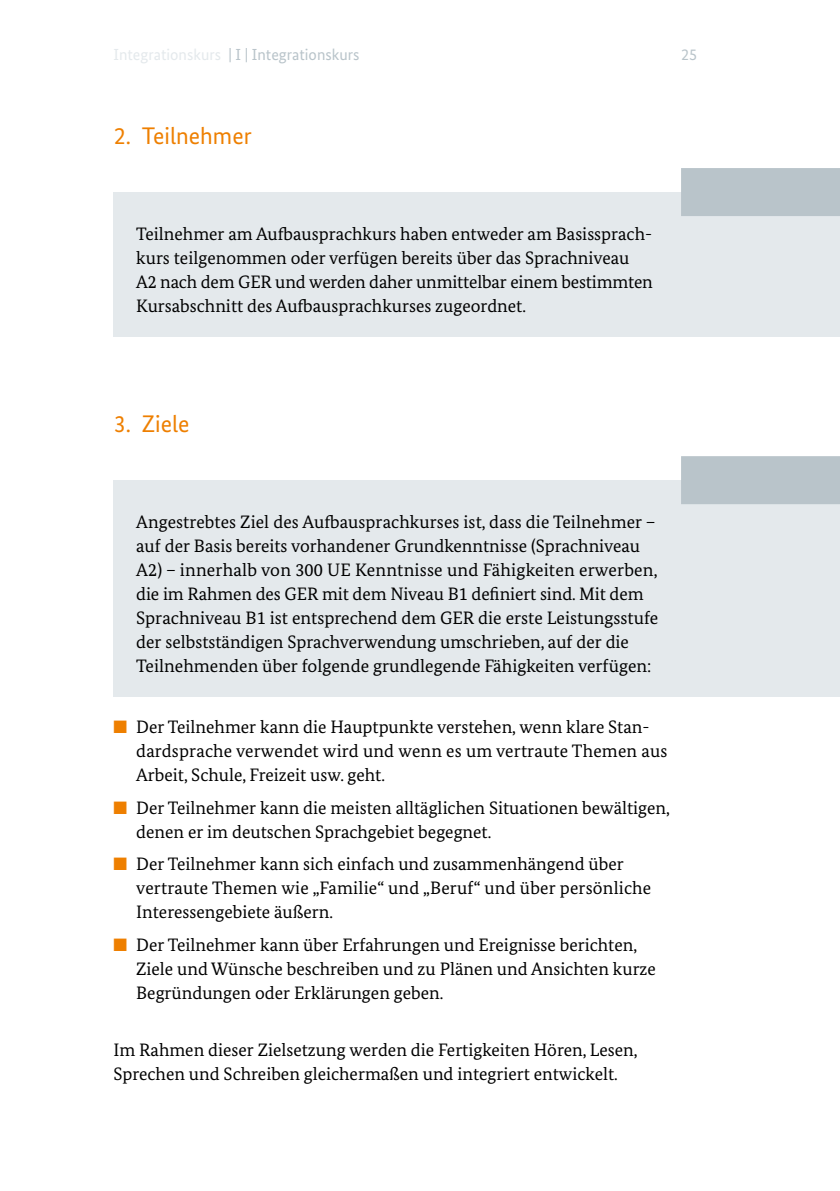
<style>
.page{position:relative;width:840px;height:1191px;background:#fff}
.page>*{position:absolute;margin:0;border:0;box-sizing:border-box;transform-origin:0 0}
.t1{font:24px "Bundes Sans";color:#ee7f00}
.t2{font:18px/24px "Bundes Serif";color:#000}
.t3{font:16px "Bundes Sans";color:#b9c4ca}
.s1{color:#e4e9ec}
.s2{color:#ee7f00}
</style>
<div class="page">
<div style="left:113px;top:192px;width:726px;height:144px;background:#e4e9ec"></div>
<div style="left:113px;top:480px;width:726px;height:216px;background:#e4e9ec"></div>
<div style="left:680px;top:168px;width:159px;height:48px;background:#b9c4ca"></div>
<div style="left:680px;top:456px;width:159px;height:48px;background:#b9c4ca"></div>
<p class="t3" style="left:113px;top:45px;width:247px"><span class="s1">Integrationskurs</span> | I | Integrationskurs</p>
<p class="t3" style="left:680px;top:45px;width:17px">25</p>
<h1 class="t1" style="left:114px;top:121px;width:139px">2. Teilnehmer</h1>
<p class="t2" style="left:136px;top:222px;width:518px">Teilnehmer am Aufbausprachkurs haben entweder am Basissprach&shy;kurs teilgenommen oder verfügen bereits über das Sprachniveau A2 nach dem GER und werden daher unmittelbar einem bestimmten Kursabschnitt des Aufbausprachkurses zugeordnet.</p>
<h1 class="t1" style="left:114px;top:409px;width:77px">3. Ziele</h1>
<p class="t2" style="left:136px;top:510px;width:523px">Angestrebtes Ziel des Aufbausprachkurses ist, dass die Teilnehmer – auf der Basis bereits vorhandener Grundkenntnisse (Sprachniveau A2) – innerhalb von 300 UE Kenntnisse und Fähigkeiten erwerben, die im Rahmen des GER mit dem Niveau B1 definiert sind. Mit dem Sprachniveau B1 ist entsprechend dem GER die erste Leistungsstufe der selbstständigen Sprachverwendung umschrieben, auf der die Teilnehmenden über folgende grundlegende Fähigkeiten verfügen:</p>
<p class="t2" style="left:136px;top:714px;width:532px;text-indent:-23px"><span class="s2">■</span> Der Teilnehmer kann die Hauptpunkte verstehen, wenn klare Stan&shy;dardsprache verwendet wird und wenn es um vertraute Themen aus<br>Arbeit, Schule, Freizeit usw. geht.</p>
<p class="t2" style="left:136px;top:795px;width:535px;text-indent:-23px"><span class="s2">■</span> Der Teilnehmer kann die meisten alltäglichen Situationen bewältigen, denen er im deutschen Sprachgebiet begegnet.</p>
<p class="t2" style="left:136px;top:851px;width:516px;text-indent:-23px"><span class="s2">■</span> Der Teilnehmer kann sich einfach und zusammenhängend über vertraute Themen wie „Familie“ und „Beruf“ und über persönliche<br>Interessengebiete äußern.</p>
<p class="t2" style="left:136px;top:932px;width:521px;text-indent:-23px"><span class="s2">■</span> Der Teilnehmer kann über Erfahrungen und Ereignisse berichten,<br>Ziele und Wünsche beschreiben und zu Plänen und Ansichten kurze<br>Begründungen oder Erklärungen geben.</p>
<p class="t2" style="left:113px;top:1038px;width:525px">Im Rahmen dieser Zielsetzung werden die Fertigkeiten Hören, Lesen,<br>Sprechen und Schreiben gleichermaßen und integriert entwickelt.</p>
</div>
